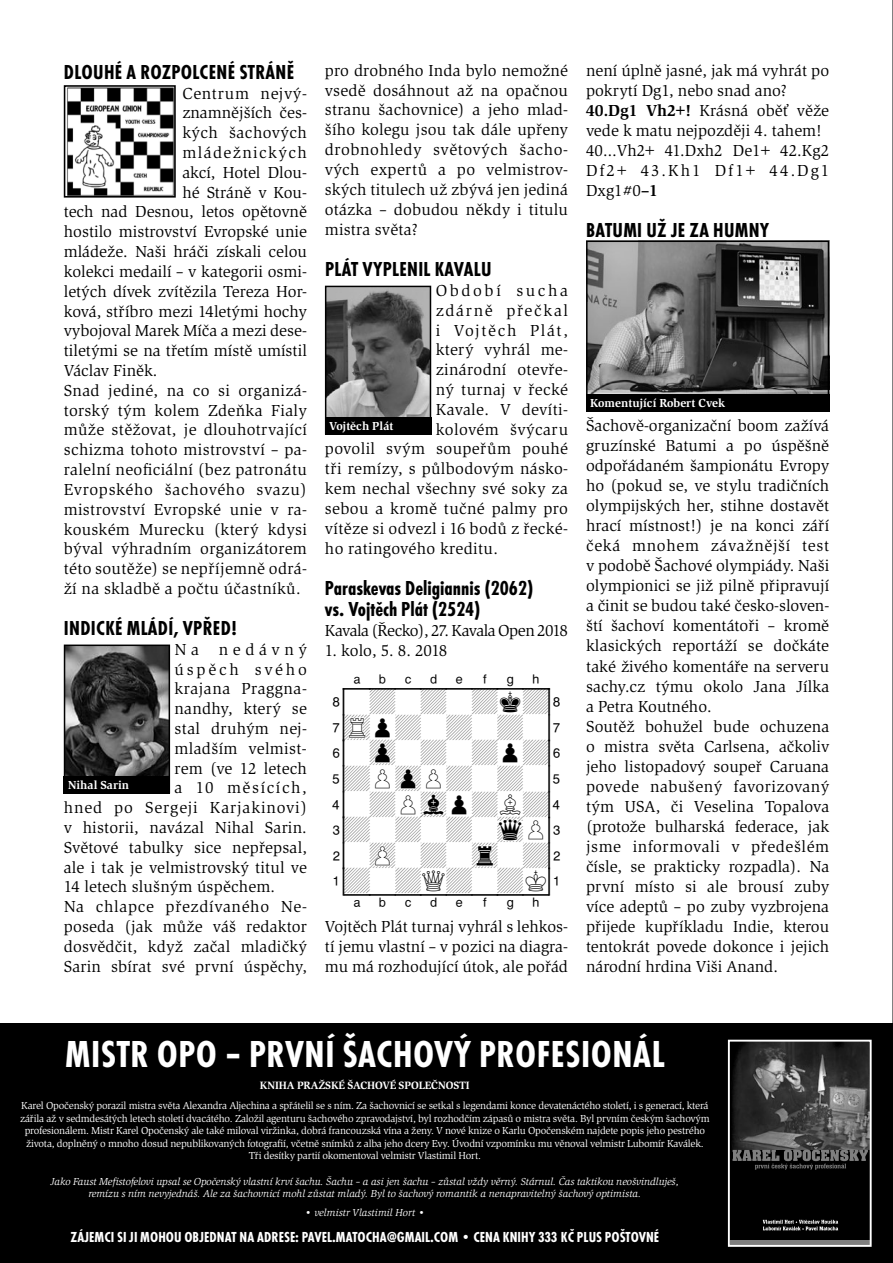
<style>
.page{position:relative;width:893px;height:1263px;background:#fff}
.page>*{position:absolute;margin:0;border:0;box-sizing:border-box;transform-origin:0 0}
.t1{font:700 condensed 39px "Futura TOT";letter-spacing:.015em;color:#fff}
.t2{font:25.5px/25.7px "Diagram TT Fritz";color:#000;text-align:justify}
.t3{font:700 condensed 21px/21.1px "Futura TOT";letter-spacing:.015em;color:#000}
.t4{font:16.5px/20px "Slimbach Itc TOT";letter-spacing:.005em;color:#000;text-align:justify}
.t5{font:16.5px "Slimbach Itc TOT";letter-spacing:.04em;color:#000}
.t6{font:16.5px "Slimbach Itc TOT";letter-spacing:.025em;color:#000}
.t7{font:16.5px "Slimbach Itc TOT";letter-spacing:-.03em;color:#000}
.t8{font:16.5px "Slimbach Itc TOT";letter-spacing:.03em;color:#000}
.t9{font:16.5px "Slimbach Itc TOT";letter-spacing:.1em;color:#000}
.t10{font:16.5px "Slimbach Itc TOT";letter-spacing:.055em;color:#000}
.t11{font:16.5px "Slimbach Itc TOT";letter-spacing:.085em;color:#000}
.t12{font:16.5px "Slimbach Itc TOT";letter-spacing:.095em;color:#000}
.t13{font:16.5px "Slimbach Itc TOT";letter-spacing:.17em;color:#000}
.t14{font:16.5px "Slimbach Itc TOT";letter-spacing:.155em;color:#000}
.t15{font:16.5px "Slimbach Itc TOT";letter-spacing:.28em;color:#000}
.t16{font:700 condensed 15px "Futura TOT";letter-spacing:.005em;color:#fff}
.t17{font:700 12px "Slimbach Itc TOT";color:#fff}
.t18{font:700 10.95px "Slimbach Itc TOT";letter-spacing:-.005em;color:#fff}
.t19{font:10.5px/12.6px "Slimbach Itc TOT";letter-spacing:-.02em;color:#fff;text-align:center}
.t20{font:italic 10.5px/12.6px "Slimbach Itc TOT";letter-spacing:-.01em;color:#fff;text-align:center}
.s1{font-weight:700}
</style>
<div class="page">
<svg style="left:63px;top:85px;width:113px;height:113px"></svg>
<svg style="left:63px;top:644px;width:108px;height:150px;background:#4e4e4e"></svg>
<div style="left:64px;top:776px;width:106px;height:17px;background:#000"></div>
<svg style="left:324px;top:285px;width:108px;height:150px;background:#707070"></svg>
<div style="left:325px;top:417px;width:106px;height:17px;background:#000"></div>
<img style="left:589px;top:244px;width:237px;height:150px">
<div style="left:586px;top:241px;width:243px;height:157px;border:2px solid #000"></div>
<div style="left:586px;top:394px;width:243px;height:17px;background:#000"></div>
<img style="left:892px;top:0;width:1px;height:1023px">
<div style="left:0;top:1023px;width:893px;height:240px;background:#000"></div>
<svg style="left:727px;top:1039px;width:145px;height:208px"></svg>
<p class="t3" style="left:64px;top:61px;width:232px">DLOUHÉ A ROZPOLCENÉ STRÁNĚ</p>
<p class="t5" style="left:182px;top:83px;width:126px">Centrum nejvý-</p>
<p class="t4" style="left:182px;top:103px;width:126px">znamnějších čes-</p>
<p class="t6" style="left:182px;top:123px;width:126px">kých šachových</p>
<p class="t11" style="left:182px;top:143px;width:126px">mládežnických</p>
<p class="t4" style="left:182px;top:162px;width:126px">akcí, Hotel Dlou-</p>
<p class="t4" style="left:182px;top:182px;width:126px">hé Stráně v Kou-</p>
<p class="t4" style="left:64px;top:202px;width:245px">tech nad Desnou, letos opětovně</p>
<p class="t4" style="left:64px;top:222px;width:245px">hostilo mistrovství Evropské unie</p>
<p class="t4" style="left:64px;top:242px;width:245px">mládeže. Naši hráči získali celou</p>
<p class="t4" style="left:64px;top:261px;width:245px">kolekci medailí – v kategorii osmi-</p>
<p class="t4" style="left:64px;top:281px;width:245px">letých dívek zvítězila Tereza Hor-</p>
<p class="t4" style="left:64px;top:301px;width:245px">ková, stříbro mezi 14letými hochy</p>
<p class="t4" style="left:64px;top:321px;width:245px">vybojoval Marek Míča a mezi dese-</p>
<p class="t4" style="left:64px;top:341px;width:245px">tiletými se na třetím místě umístil</p>
<p class="t4" style="left:64px;top:361px;width:95px">Václav Finěk.</p>
<p class="t4" style="left:64px;top:380px;width:245px">Snad jediné, na co si organizá-</p>
<p class="t4" style="left:64px;top:400px;width:245px">torský tým kolem Zdeňka Fialy</p>
<p class="t4" style="left:64px;top:420px;width:245px">může stěžovat, je dlouhotrvající</p>
<p class="t4" style="left:64px;top:440px;width:245px">schizma tohoto mistrovství – pa-</p>
<p class="t4" style="left:64px;top:460px;width:245px">ralelní neoficiální (bez patronátu</p>
<p class="t5" style="left:64px;top:480px;width:245px">Evropského šachového svazu)</p>
<p class="t4" style="left:64px;top:499px;width:245px">mistrovství Evropské unie v ra-</p>
<p class="t4" style="left:64px;top:519px;width:245px">kouském Murecku (který kdysi</p>
<p class="t4" style="left:64px;top:539px;width:245px">býval výhradním organizátorem</p>
<p class="t4" style="left:64px;top:559px;width:245px">této soutěže) se nepříjemně odrá-</p>
<p class="t4" style="left:64px;top:579px;width:238px">ží na skladbě a počtu účastníků.</p>
<p class="t3" style="left:64px;top:617px;width:175px">INDICKÉ MLÁDÍ, VPŘED!</p>
<p class="t15" style="left:175px;top:640px;width:134px">Na nedávný</p>
<p class="t13" style="left:175px;top:659px;width:134px">úspěch svého</p>
<p class="t8" style="left:175px;top:679px;width:134px">krajana Praggna-</p>
<p class="t4" style="left:175px;top:699px;width:134px">nandhy, který se</p>
<p class="t4" style="left:175px;top:719px;width:134px">stal druhým nej-</p>
<p class="t4" style="left:175px;top:738px;width:134px">mladším velmist-</p>
<p class="t4" style="left:175px;top:758px;width:134px">rem (ve 12 letech</p>
<p class="t12" style="left:175px;top:778px;width:134px">a 10 měsících,</p>
<p class="t10" style="left:64px;top:798px;width:245px">hned po Sergeji Karjakinovi)</p>
<p class="t4" style="left:64px;top:818px;width:245px">v historii, navázal Nihal Sarin.</p>
<p class="t4" style="left:64px;top:837px;width:245px">Světové tabulky sice nepřepsal,</p>
<p class="t4" style="left:64px;top:857px;width:245px">ale i tak je velmistrovský titul ve</p>
<p class="t4" style="left:64px;top:877px;width:213px">14 letech slušným úspěchem.</p>
<p class="t5" style="left:64px;top:897px;width:245px">Na chlapce přezdívaného Ne-</p>
<p class="t4" style="left:64px;top:917px;width:245px">poseda (jak může váš redaktor</p>
<p class="t4" style="left:64px;top:936px;width:245px">dosvědčit, když začal mladičký</p>
<p class="t4" style="left:64px;top:956px;width:245px">Sarin sbírat své první úspěchy,</p>
<p class="t17" style="left:68px;top:778px;width:63px">Nihal Sarin</p>
<p class="t4" style="left:325px;top:60px;width:245px">pro drobného Inda bylo nemožné vsedě dosáhnout až na opačnou stranu šachovnice) a jeho mlad&shy;šího kolegu jsou tak dále upřeny drobnohledy světových šacho&shy;vých expertů a po velmistrov&shy;ských titulech už zbývá jen jediná otázka – dobudou někdy i titulu mistra světa?</p>
<p class="t3" style="left:325px;top:258px;width:168px">PLÁT VYPLENIL KAVALU</p>
<p class="t14" style="left:436px;top:281px;width:134px">Období sucha</p>
<p class="t9" style="left:436px;top:301px;width:134px">zdárně přečkal</p>
<p class="t9" style="left:436px;top:320px;width:134px">i Vojtěch Plát,</p>
<p class="t4" style="left:436px;top:340px;width:134px">který vyhrál me-</p>
<p class="t4" style="left:436px;top:360px;width:134px">zinárodní otevře-</p>
<p class="t4" style="left:436px;top:380px;width:134px">ný turnaj v řecké</p>
<p class="t4" style="left:436px;top:399px;width:134px">Kavale. V devíti-</p>
<p class="t8" style="left:436px;top:419px;width:134px">kolovém švýcaru</p>
<p class="t6" style="left:325px;top:439px;width:245px">povolil svým soupeřům pouhé</p>
<p class="t4" style="left:325px;top:459px;width:245px">tři remízy, s půlbodovým násko-</p>
<p class="t4" style="left:325px;top:479px;width:245px">kem nechal všechny své soky za</p>
<p class="t4" style="left:325px;top:499px;width:245px">sebou a kromě tučné palmy pro</p>
<p class="t4" style="left:325px;top:519px;width:245px">vítěze si odvezl i 16 bodů z řecké-</p>
<p class="t4" style="left:325px;top:539px;width:174px">ho ratingového kreditu.</p>
<p class="t3" style="left:325px;top:577px;width:210px">Paraskevas Deligiannis (2062) vs. Vojtěch Plát (2524)</p>
<p class="t7" style="left:325px;top:621px;width:245px">Kavala (Řecko), 27. Kavala Open 2018</p>
<p class="t4" style="left:325px;top:641px;width:124px">1. kolo, 5. 8. 2018</p>
<h2 class="t2" style="left:328px;top:664px;width:239px">XABCDEFGHY 8-+-+-+K+( 7TRP+-+-+-' 6-ZP-+-+P+&amp; 5+PZPP+-+-% 4-+PVLP+L+$ 3+-+-+-WQP# 2-ZP-+-TR-+" 1+-+Q+-+K!<br>XABCDEFGHY</h2>
<p class="t4" style="left:325px;top:917px;width:245px">Vojtěch Plát turnaj vyhrál s lehkos&shy;tí jemu vlastní – v pozici na diagra&shy;mu má rozhodující útok, ale pořád</p>
<p class="t17" style="left:329px;top:419px;width:66px">Vojtěch Plát</p>
<p class="t4" style="left:586px;top:60px;width:245px;text-align:left">není úplně jasné, jak má vyhrát po pokrytí Dg1, nebo snad ano?<br><span class="s1">40.Dg1 Vh2+!</span> Krásná oběť věže vede k matu nejpozději 4. tahem!<br>40…Vh2+ 41.Dxh2 De1+ 42.Kg2<br>Df2+ 43.Kh1 Df1+ 44.Dg1<br>Dxg1#0<span class="s1">–1</span></p>
<p class="t3" style="left:586px;top:219px;width:185px">BATUMI UŽ JE ZA HUMNY</p>
<p class="t17" style="left:590px;top:396px;width:136px">Komentující Robert Cvek</p>
<p class="t4" style="left:586px;top:416px;width:245px;text-align:left">Šachově-organizační boom zažívá gruzínské Batumi a po úspěšně odpořádaném šampionátu Evropy ho (pokud se, ve stylu tradičních olympijských her, stihne dostavět hrací místnost!) je na konci září čeká mnohem závažnější test v podobě Šachové olympiády. Naši olympionici se již pilně připravují a činit se budou také česko-sloven&shy;ští šachoví komentátoři – kromě klasických reportáží se dočkáte také živého komentáře na serveru sachy.cz týmu okolo Jana Jílka a Petra Koutného.<br>Soutěž bohužel bude ochuzena o mistra světa Carlsena, ačkoliv jeho listopadový soupeř Caruana povede nabušený favorizovaný tým USA, či Veselina Topalova (protože bulharská federace, jak jsme informovali v předešlém čísle, se prakticky rozpadla). Na první místo si ale brousí zuby více adeptů – po zuby vyzbrojena přijede kupříkladu Indie, kterou tentokrát povede dokonce i jejich národní hrdina Viši Anand.</p>
<h1 class="t1" style="left:65px;top:1031px;width:601px">MISTR OPO – PRVNÍ ŠACHOVÝ PROFESIONÁL</h1>
<p class="t18" style="left:260px;top:1079px;width:211px">KNIHA PRAŽSKÉ ŠACHOVÉ SPOLEČNOSTI</p>
<p class="t19" style="left:20px;top:1099px;width:691px">Karel Opočenský porazil mistra světa Alexandra Aljechina a spřátelil se s ním. Za šachovnicí se setkal s legendami konce devatenáctého století, i s generací, která zářila až v sedmdesátých letech století dvacátého. Založil agenturu šachového zpravodajství, byl rozhodčím zápasů o mistra světa. Byl prvním českým šachovým profesionálem. Mistr Karel Opočenský ale také miloval viržinka, dobrá francouzská vína a ženy. V nové knize o Karlu Opočenském najdete popis jeho pestrého života, doplněný o mnoho dosud nepublikovaných fotografií, včetně snímků z alba jeho dcery Evy. Úvodní vzpomínku mu věnoval velmistr Lubomír Kaválek.<br>Tři desítky partií okomentoval velmistr Vlastimil Hort.</p>
<p class="t20" style="left:51px;top:1175px;width:630px">Jako Faust Mefistofelovi upsal se Opočenský vlastní krví šachu. Šachu – a asi jen šachu – zůstal vždy věrný. Stárnul. Čas taktikou neošvindluješ, remízu s ním nevyjednáš. Ale za šachovnicí mohl zůstat mladý. Byl to šachový romantik a nenapravitelný šachový optimista.</p>
<p class="t20" style="left:305px;top:1206px;width:122px">• velmistr Vlastimil Hort •</p>
<p class="t16" style="left:71px;top:1228px;width:590px">ZÁJEMCI SI JI MOHOU OBJEDNAT NA ADRESE: PAVEL.MATOCHA@GMAIL.COM • CENA KNIHY 333 KČ PLUS POŠTOVNÉ</p>
</div>
